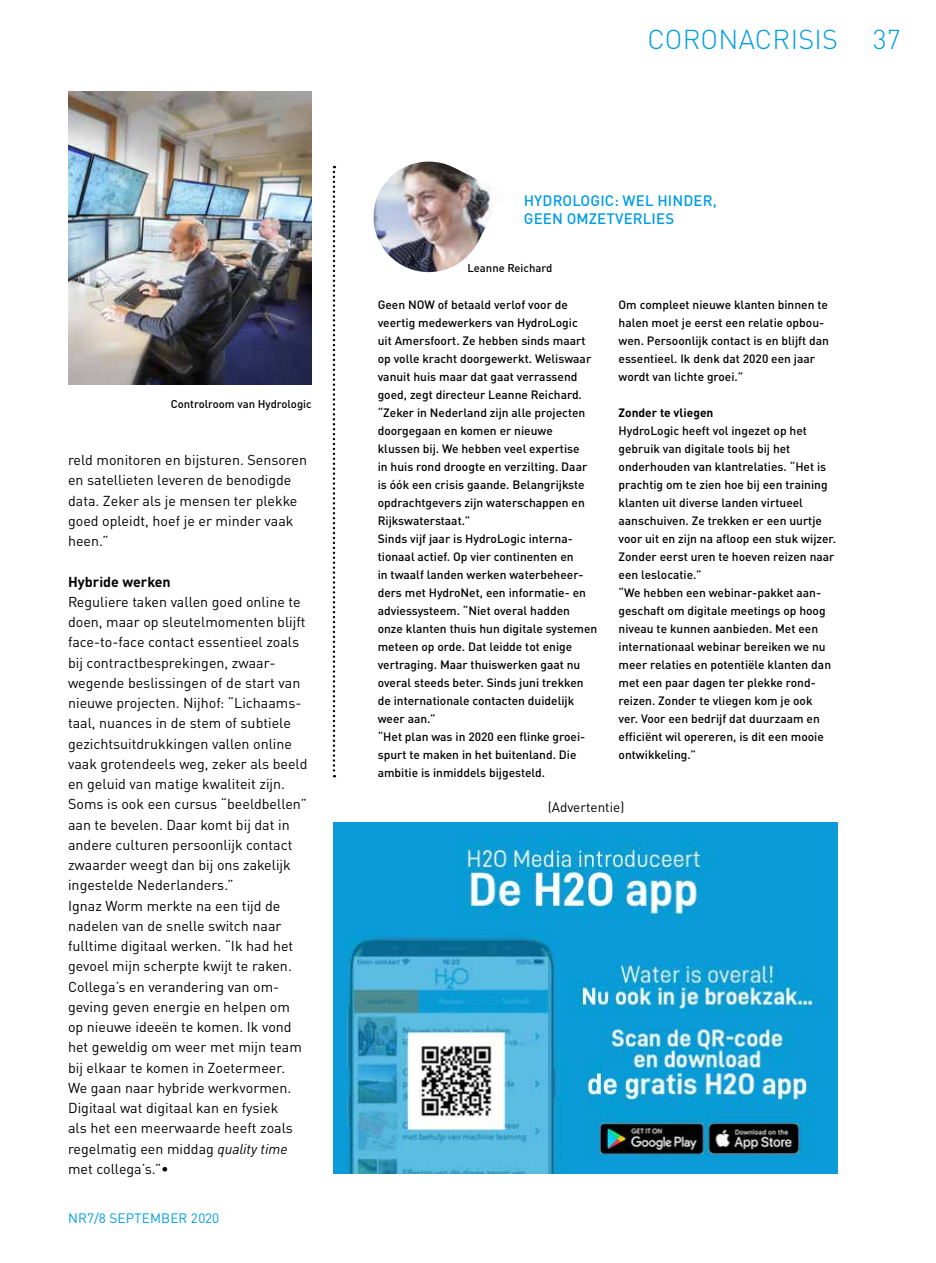
<style>
.page{position:relative;width:936px;height:1263px;background:#fff}
.page>*{position:absolute;margin:0;border:0;box-sizing:border-box;transform-origin:0 0}
.t1{font:300 27px "DIN Pro";letter-spacing:.01em;color:#009ee3}
.t2{font:500 15px/18px "DIN Pro";letter-spacing:.01em;color:#009ee3}
.t3{font:14.25px/20.2px "DIN Pro";color:#000}
.t4{font:700 14.25px "DIN Pro";color:#000}
.t5{font:13.5px "DIN Pro";letter-spacing:.01em;color:#009ee3}
.t6{font:13.5px "DIN Pro";color:#000}
.t7{font:500 12px/18px "DIN Pro";color:#000}
.t8{font:700 12px "DIN Pro";color:#000}
.t9{font:500 11.25px "DIN Pro";color:#000}
.s1{font-style:italic}
</style>
<div class="page">
<img style="left:68px;top:92px;width:243px;height:292px">
<svg style="left:333px;top:166px;width:2px;height:611px"></svg>
<img style="left:373px;top:162px;width:119px;height:110px">
<img style="left:334px;top:823px;width:503px;height:351px">
<p class="t9" style="left:171px;top:394px;width:142px">Controlroom van Hydrologic</p>
<p class="t3" style="left:68px;top:448px;width:241px">reld monitoren en bijsturen. Sensoren en satellieten leveren de benodigde data. Zeker als je mensen ter plekke goed opleidt, hoef je er minder vaak heen.”</p>
<p class="t4" style="left:68px;top:570px;width:104px">Hybride werken</p>
<p class="t3" style="left:68px;top:590px;width:241px">Reguliere taken vallen goed online te doen, maar op sleutelmomenten blijft face-to-face contact essentieel zoals bij contractbesprekingen, zwaar&shy;wegende beslissingen of de start van nieuwe projecten. Nijhof: “Lichaams&shy;taal, nuances in de stem of subtiele gezichtsuitdrukkingen vallen online vaak grotendeels weg, zeker als beeld en geluid van matige kwaliteit zijn.<br>Soms is ook een cursus “beeldbellen” aan te bevelen. Daar komt bij dat in andere culturen persoonlijk contact zwaarder weegt dan bij ons zakelijk ingestelde Nederlanders.”<br>Ignaz Worm merkte na een tijd de nadelen van de snelle switch naar fulltime digitaal werken. “Ik had het gevoel mijn scherpte kwijt te raken.<br>Collega’s en verandering van om&shy;geving geven energie en helpen om op nieuwe ideeën te komen. Ik vond het geweldig om weer met mijn team bij elkaar te komen in Zoetermeer.<br>We gaan naar hybride werkvormen.<br>Digitaal wat digitaal kan en fysiek<br>als het een meerwaarde heeft zoals regelmatig een middag <span class="s1">quality time </span>met collega’s.”•</p>
<p class="t5" style="left:68px;top:1208px;width:152px">NR7/8 SEPTEMBER 2020</p>
<h1 class="t1" style="left:647px;top:18px;width:192px">CORONACRISIS</h1>
<h1 class="t1" style="left:872px;top:18px;width:29px">37</h1>
<p class="t2" style="left:523px;top:190px;width:194px">HYDROLOGIC: WEL HINDER,<br>GEEN OMZETVERLIES</p>
<p class="t9" style="left:467px;top:259px;width:86px">Leanne Reichard</p>
<p class="t7" style="left:377px;top:295px;width:221px">Geen NOW of betaald verlof voor de veertig medewerkers van HydroLogic<br>uit Amersfoort. Ze hebben sinds maart op volle kracht doorgewerkt. Weliswaar vanuit huis maar dat gaat verrassend goed, zegt directeur Leanne Reichard. “Zeker in Nederland zijn alle projecten doorgegaan en komen er nieuwe klussen bij. We hebben veel expertise<br>in huis rond droogte en verzilting. Daar is óók een crisis gaande. Belangrijkste opdrachtgevers zijn waterschappen en Rijkswaterstaat.”<br>Sinds vijf jaar is HydroLogic interna&shy;tionaal actief. Op vier continenten en<br>in twaalf landen werken waterbeheer&shy;ders met HydroNet, een informatie- en adviessysteem. “Niet overal hadden onze klanten thuis hun digitale systemen meteen op orde. Dat leidde tot enige vertraging. Maar thuiswerken gaat nu overal steeds beter. Sinds juni trekken de internationale contacten duidelijk weer aan.”<br>“Het plan was in 2020 een flinke groei&shy;spurt te maken in het buitenland. Die ambitie is inmiddels bijgesteld.</p>
<p class="t7" style="left:618px;top:295px;width:212px">Om compleet nieuwe klanten binnen te halen moet je eerst een relatie opbou&shy;wen. Persoonlijk contact is en blijft dan essentieel. Ik denk dat 2020 een jaar wordt van lichte groei.”</p>
<p class="t8" style="left:618px;top:403px;width:96px">Zonder te vliegen</p>
<p class="t7" style="left:618px;top:421px;width:219px">HydroLogic heeft vol ingezet op het gebruik van digitale tools bij het onderhouden van klantrelaties. “Het is prachtig om te zien hoe bij een training klanten uit diverse landen virtueel aanschuiven. Ze trekken er een uurtje voor uit en zijn na afloop een stuk wijzer.<br>Zonder eerst uren te hoeven reizen naar een leslocatie.”<br>“We hebben een webinar-pakket aan&shy;geschaft om digitale meetings op hoog niveau te kunnen aanbieden. Met een internationaal webinar bereiken we nu meer relaties en potentiële klanten dan met een paar dagen ter plekke rond&shy;reizen. Zonder te vliegen kom je ook<br>ver. Voor een bedrijf dat duurzaam en efficiënt wil opereren, is dit een mooie ontwikkeling.”</p>
<p class="t6" style="left:547px;top:796px;width:78px">(Advertentie)</p>
</div>
